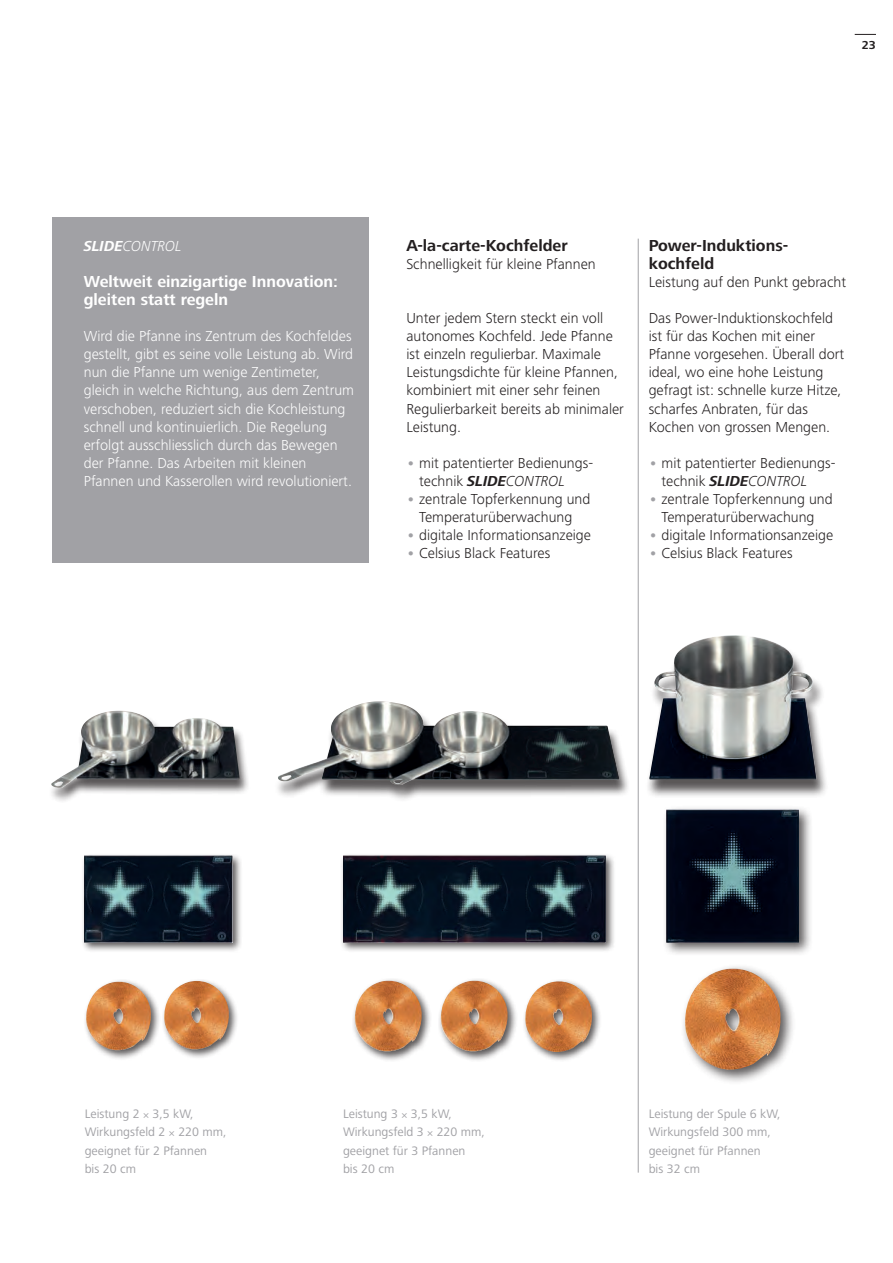
<style>
.page{position:relative;width:893px;height:1263px;background:#fff}
.page>*{position:absolute;margin:0;border:0;box-sizing:border-box;transform-origin:0 0}
.t1{font:700 16.5px/18px "Frutiger Next LT";color:#fff}
.t2{font:700 16.5px/18px "Frutiger Next LT";color:#231f20}
.t3{font:300 15px/18px "Frutiger Next LT";color:#231f20}
.t4{font:300 15px/18.1px "Frutiger Next LT";color:#fff}
.t5{font:italic 300 15px "Frutiger Next LT";color:#fff}
.t6{font:12.75px/18px "Frutiger Next LT";color:#a1a1a5}
.t7{font:700 12px "Frutiger Next LT";color:#231f20}
.s1{font-weight:700}
.s2{font-weight:700;color:#a1a1a5}
.s3{font-weight:700;font-style:italic}
.s4{font-style:italic}
</style>
<div class="page">
<hr style="left:638px;top:239px;width:1px;height:933px;background:#a1a1a5">
<div style="left:646px;top:637px;width:183px;height:162px;background:#231f20;opacity:.75"></div>
<img style="left:649px;top:635px;width:168px;height:145px">
<div style="left:680px;top:964px;width:116px;height:121px;background:#231f20;opacity:.75"></div>
<img style="left:684px;top:968px;width:98px;height:103px">
<div style="left:48px;top:711px;width:202px;height:92px;background:#231f20;opacity:.75"></div>
<img style="left:51px;top:711px;width:189px;height:77px">
<div style="left:274px;top:703px;width:356px;height:99px;background:#231f20;opacity:.75"></div>
<img style="left:278px;top:701px;width:341px;height:84px">
<div style="left:662px;top:805px;width:151px;height:151px;background:#231f20;opacity:.75"></div>
<img style="left:667px;top:810px;width:132px;height:132px">
<div style="left:340px;top:853px;width:275px;height:99px;background:#231f20;opacity:.75"></div>
<img style="left:343px;top:856px;width:262px;height:86px">
<div style="left:81px;top:853px;width:161px;height:99px;background:#231f20;opacity:.75"></div>
<img style="left:84px;top:856px;width:148px;height:86px">
<div style="left:522px;top:978px;width:80px;height:84px;background:#231f20;opacity:.75"></div>
<img style="left:524px;top:981px;width:70px;height:72px">
<div style="left:83px;top:979px;width:78px;height:81px;background:#231f20;opacity:.75"></div>
<img style="left:85px;top:982px;width:67px;height:70px">
<div style="left:438px;top:978px;width:80px;height:83px;background:#231f20;opacity:.75"></div>
<img style="left:439px;top:981px;width:70px;height:72px">
<div style="left:352px;top:978px;width:80px;height:83px;background:#231f20;opacity:.75"></div>
<img style="left:353px;top:981px;width:70px;height:72px">
<div style="left:161px;top:978px;width:78px;height:82px;background:#231f20;opacity:.75"></div>
<img style="left:163px;top:981px;width:67px;height:70px">
<div style="left:53px;top:217px;width:316px;height:345px;background:#a1a1a5"></div>
<svg style="left:855px;top:34px;width:21px;height:1px"></svg>
<p class="t7" style="left:862px;top:38px;width:16px">23</p>
<p class="t5" style="left:84px;top:238px;width:99px"><span class="s1">SLIDE</span>CONTROL</p>
<p class="t1" style="left:84px;top:273px;width:256px">Weltweit einzigartige Innovation: gleiten statt regeln</p>
<p class="t4" style="left:84px;top:327px;width:272px">Wird die Pfanne ins Zentrum des Kochfeldes gestellt, gibt es seine volle Leistung ab. Wird nun die Pfanne um wenige Zentimeter, gleich in welche Richtung, aus dem Zentrum verschoben, reduziert sich die Kochleistung schnell und kontinuierlich. Die Regelung erfolgt ausschliesslich durch das Bewegen der Pfanne. Das Arbeiten mit kleinen Pfannen und Kasserollen wird revolutioniert.</p>
<p class="t2" style="left:406px;top:236px;width:163px">A-la-carte-Kochfelder</p>
<p class="t3" style="left:406px;top:255px;width:191px">Schnelligkeit für kleine Pfannen</p>
<p class="t3" style="left:406px;top:309px;width:219px">Unter jedem Stern steckt ein voll autonomes Kochfeld. Jede Pfanne ist einzeln regulierbar. Maximale<br>Leistungsdichte für kleine Pfannen, kombiniert mit einer sehr feinen<br>Regulierbarkeit bereits ab minimaler<br>Leistung.</p>
<p class="t3" style="left:419px;top:454px;width:174px;text-indent:-13px"><span class="s2">•</span> mit patentierter Bedienungs&shy;technik <span class="s3">SLIDE</span><span class="s4">CONTROL</span></p>
<p class="t3" style="left:406px;top:490px;width:186px;text-align:center"><span class="s2">•</span> zentrale Topferkennung und<br>Temperaturüberwachung</p>
<p class="t3" style="left:406px;top:526px;width:186px"><span class="s2">•</span> digitale Informationsanzeige</p>
<p class="t3" style="left:406px;top:544px;width:145px"><span class="s2">•</span> Celsius Black Features</p>
<p class="t2" style="left:649px;top:236px;width:140px">Power-Induktions&shy;kochfeld</p>
<p class="t3" style="left:649px;top:273px;width:199px">Leistung auf den Punkt gebracht</p>
<p class="t3" style="left:649px;top:309px;width:197px">Das Power-Induktionskochfeld ist für das Kochen mit einer<br>Pfanne vorgesehen. Überall dort ideal, wo eine hohe Leistung gefragt ist: schnelle kurze Hitze, scharfes Anbraten, für das<br>Kochen von grossen Mengen.</p>
<p class="t3" style="left:661px;top:454px;width:174px;text-indent:-13px"><span class="s2">•</span> mit patentierter Bedienungs&shy;technik <span class="s3">SLIDE</span><span class="s4">CONTROL</span></p>
<p class="t3" style="left:649px;top:490px;width:186px;text-align:center"><span class="s2">•</span> zentrale Topferkennung und<br>Temperaturüberwachung</p>
<p class="t3" style="left:649px;top:526px;width:186px"><span class="s2">•</span> digitale Informationsanzeige</p>
<p class="t3" style="left:649px;top:544px;width:145px"><span class="s2">•</span> Celsius Black Features</p>
<p class="t6" style="left:85px;top:1105px;width:143px">Leistung 2 3,5 kW,<br>Wirkungsfeld 2 220 mm, geeignet für 2 Pfannen<br>bis 20 cm</p>
<p class="t6" style="left:343px;top:1105px;width:143px">Leistung 3 3,5 kW,<br>Wirkungsfeld 3 220 mm, geeignet für 3 Pfannen<br>bis 20 cm</p>
<p class="t6" style="left:649px;top:1105px;width:134px">Leistung der Spule 6 kW,<br>Wirkungsfeld 300 mm, geeignet für Pfannen<br>bis 32 cm</p>
</div>
